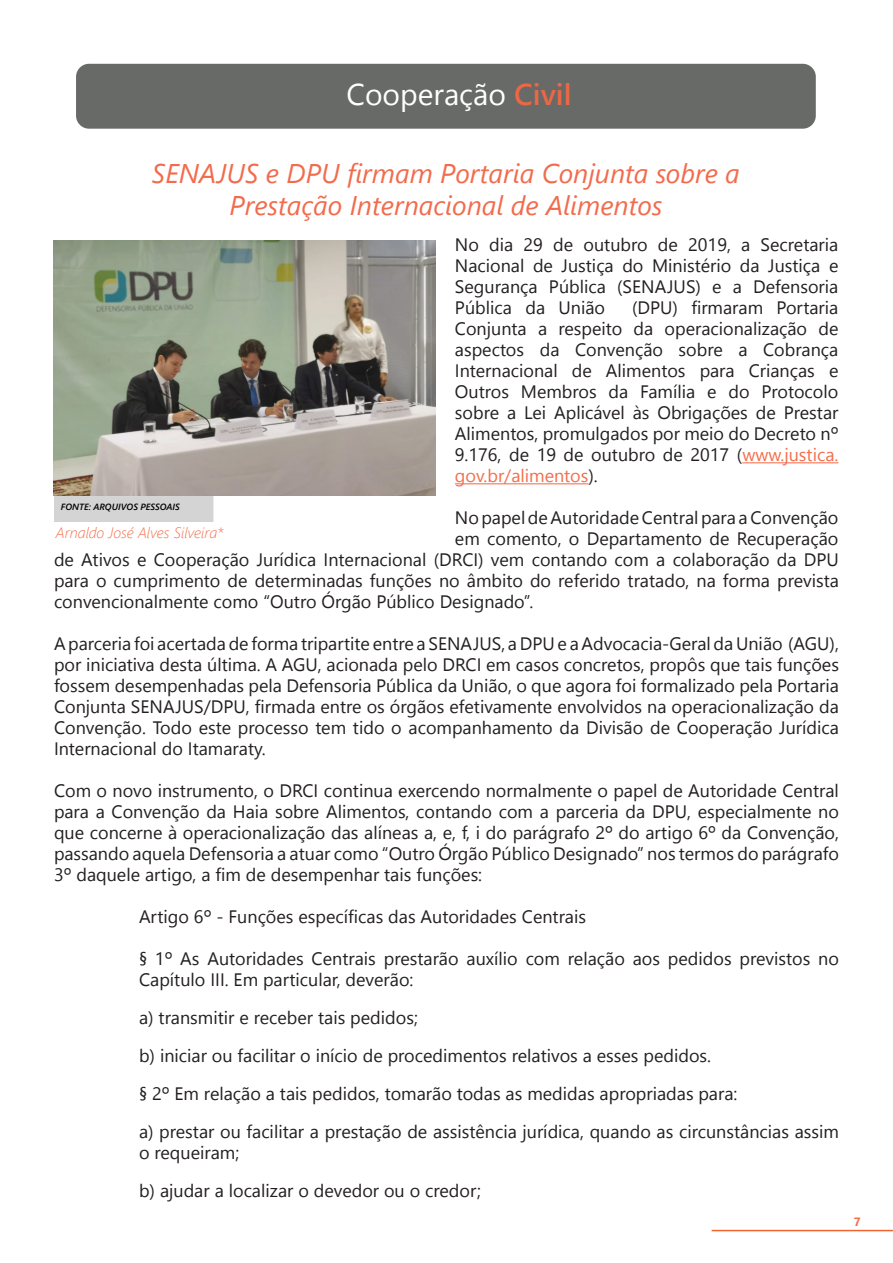
<style>
.page{position:relative;width:893px;height:1263px;background:#fff}
.page>*{position:absolute;margin:0;border:0;box-sizing:border-box;transform-origin:0 0}
.t1{font:30px "Segoe UI";color:#fff}
.t2{font:italic 27px "Segoe UI";color:#f26b4c}
.t3{font:18px/21px "Segoe UI";color:#231f20;text-align:justify}
.t4{font:italic 300 15px "Segoe UI";color:#f36e4b}
.t5{font:700 12px "Segoe UI";color:#f36e4b}
.t6{font:italic 600 9px "Segoe UI";color:#000}
.s1{font-weight:600;color:#ec6744}
.s2{color:#f36e4b}
</style>
<div class="page">
<hr style="left:712px;top:1230px;width:181px;height:1px;background:#f0642e">
<div style="left:54px;top:495px;width:159px;height:27px;background:#d4d4d4"></div>
<div style="left:76px;top:64px;width:740px;height:65px;background:#676a67;border-radius:13px"></div>
<hr style="left:742px;top:462px;width:96px;height:1px;background:#f36e4b">
<hr style="left:455px;top:483px;width:133px;height:1px;background:#f36e4b">
<img style="left:53px;top:241px;width:382px;height:254px">
<p class="t1" style="left:346px;top:70px;width:227px">Cooperação <span class="s1">Civil</span></p>
<p class="t2" style="left:152px;top:155px;width:589px">SENAJUS e DPU firmam Portaria Conjunta sobre a</p>
<p class="t2" style="left:229px;top:187px;width:435px">Prestação Internacional de Alimentos</p>
<p class="t3" style="left:455px;top:234px;width:385px">No dia 29 de outubro de 2019, a Secretaria Nacional de Justiça do Ministério da Justiça e Segurança Pública (SENAJUS) e a Defensoria Pública da União</p>
<p class="t3" style="left:455px;top:297px;width:385px;text-indent:177px">(DPU) firmaram Portaria Conjunta a respeito da operacionalização de aspectos da Convenção sobre a Cobrança Internacional de Alimentos para Crianças e Outros Membros da Família e do Protocolo sobre a Lei Aplicável às Obrigações de Prestar Alimentos, promulgados por meio do Decreto nº 9.176, de 19 de outubro de 2017 (<span class="s2">www.justica. gov.br/alimentos</span>).</p>
<p class="t3" style="left:455px;top:507px;width:385px">No papel de Autoridade Central para a Convenção</p>
<p class="t3" style="left:455px;top:528px;width:385px">em comento, o Departamento de Recuperação</p>
<p class="t3" style="left:54px;top:549px;width:786px">de Ativos e Cooperação Jurídica Internacional (DRCI) vem contando com a colaboração da DPU</p>
<p class="t3" style="left:54px;top:570px;width:786px">para o cumprimento de determinadas funções no âmbito do referido tratado, na forma prevista</p>
<p class="t3" style="left:54px;top:591px;width:481px">convencionalmente como “Outro Órgão Público Designado”.</p>
<p class="t3" style="left:54px;top:633px;width:786px">A parceria foi acertada de forma tripartite entre a SENAJUS, a DPU e a Advocacia-Geral da União (AGU), por iniciativa desta última. A AGU, acionada pelo DRCI em casos concretos, propôs que tais funções fossem desempenhadas pela Defensoria Pública da União, o que agora foi formalizado pela Portaria Conjunta SENAJUS/DPU, firmada entre os órgãos efetivamente envolvidos na operacionalização da Convenção. Todo este processo tem tido o acompanhamento da Divisão de Cooperação Jurídica Internacional do Itamaraty.</p>
<p class="t3" style="left:54px;top:780px;width:786px">Com o novo instrumento, o DRCI continua exercendo normalmente o papel de Autoridade Central para a Convenção da Haia sobre Alimentos, contando com a parceria da DPU, especialmente no que concerne à operacionalização das alíneas a, e, f, i do parágrafo 2º do artigo 6º da Convenção, passando aquela Defensoria a atuar como “Outro Órgão Público Designado” nos termos do parágrafo 3º daquele artigo, a fim de desempenhar tais funções:</p>
<p class="t3" style="left:139px;top:906px;width:449px">Artigo 6º - Funções específicas das Autoridades Centrais</p>
<p class="t3" style="left:139px;top:948px;width:701px">§ 1º As Autoridades Centrais prestarão auxílio com relação aos pedidos previstos no<br>Capítulo III. Em particular, deverão:</p>
<p class="t3" style="left:139px;top:1007px;width:280px">a) transmitir e receber tais pedidos;</p>
<p class="t3" style="left:139px;top:1045px;width:574px">b) iniciar ou facilitar o início de procedimentos relativos a esses pedidos.</p>
<p class="t3" style="left:139px;top:1083px;width:600px">§ 2º Em relação a tais pedidos, tomarão todas as medidas apropriadas para:</p>
<p class="t3" style="left:139px;top:1121px;width:701px">a) prestar ou facilitar a prestação de assistência jurídica, quando as circunstâncias assim o requeiram;</p>
<p class="t3" style="left:139px;top:1180px;width:343px">b) ajudar a localizar o devedor ou o credor;</p>
<p class="t6" style="left:61px;top:500px;width:120px">FONTE: ARQUIVOS PESSOAIS</p>
<p class="t4" style="left:56px;top:523px;width:169px">Arnaldo José Alves Silveira*</p>
<p class="t5" style="left:854px;top:1212px;width:8px">7</p>
</div>
